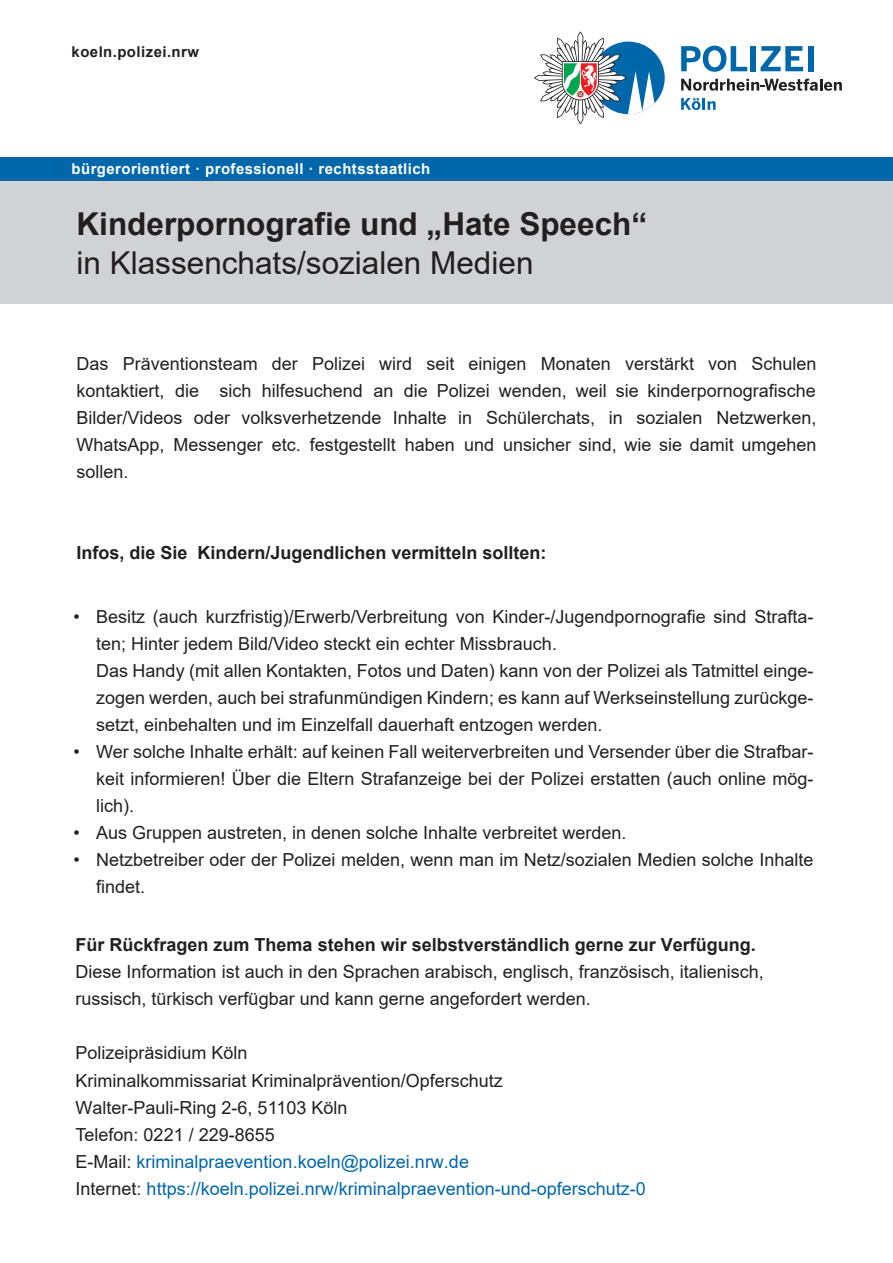
<style>
.page{position:relative;width:893px;height:1263px;background:#fff}
.page>*{position:absolute;margin:0;border:0;box-sizing:border-box;transform-origin:0 0}
.t1{font:700 31.5px "Arial";color:#231f20}
.t2{font:31.5px "Arial";color:#231f20}
.t3{font:18px/27px "Arial";color:#231f20}
.t4{font:700 18px "Arial";color:#231f20}
.t5{font:700 14.85px "Arial";letter-spacing:.03em;color:#fff}
.t6{font:700 14.85px "Arial";letter-spacing:.03em;color:#231f20}
.s1{color:#0067aa}
</style>
<div class="page">
<div style="left:0;top:157px;width:893px;height:24px;background:#0067aa"></div>
<div style="left:0;top:181px;width:893px;height:123px;background:#d1d2d4"></div>
<svg style="left:681px;top:46px;width:66px;height:26px"></svg>
<div style="left:750px;top:46px;width:6px;height:25px;background:#0067aa"></div>
<svg style="left:760px;top:46px;width:43px;height:25px"></svg>
<div style="left:809px;top:46px;width:5px;height:25px;background:#0067aa"></div>
<svg style="left:681px;top:79px;width:161px;height:12px"></svg>
<svg style="left:681px;top:98px;width:35px;height:12px"></svg>
<div style="left:592px;top:42px;width:73px;height:72px;background:#0067aa;border-radius:50%"></div>
<svg style="left:534px;top:31px;width:120px;height:93px"></svg>
<p class="t6" style="left:72px;top:42px;width:129px">koeln.polizei.nrw</p>
<p class="t5" style="left:72px;top:158px;width:360px">bürgerorientiert · professionell · rechtsstaatlich</p>
<h1 class="t1" style="left:77px;top:201px;width:572px">Kinderpornografie und „Hate Speech“</h1>
<h1 class="t2" style="left:77px;top:241px;width:458px">in Klassenchats/sozialen Medien</h1>
<p class="t3" style="left:77px;top:350px;width:741px;text-align:justify">Das Präventionsteam der Polizei wird seit einigen Monaten verstärkt von Schulen kontaktiert, die sich hilfesuchend an die Polizei wenden, weil sie kinderpornografische Bilder/Videos oder volksverhetzende Inhalte in Schülerchats, in sozialen Netzwerken, WhatsApp, Messenger etc. festgestellt haben und unsicher sind, wie sie damit umgehen sollen.</p>
<p class="t4" style="left:77px;top:540px;width:472px">Infos, die Sie Kindern/Jugendlichen vermitteln sollten:</p>
<p class="t3" style="left:96px;top:603px;width:719px;text-indent:-22px">• Besitz (auch kurzfristig)/Erwerb/Verbreitung von Kinder-/Jugendpornografie sind Strafta&shy;ten; Hinter jedem Bild/Video steckt ein echter Missbrauch.<br>Das Handy (mit allen Kontakten, Fotos und Daten) kann von der Polizei als Tatmittel einge&shy;zogen werden, auch bei strafunmündigen Kindern; es kann auf Werkseinstellung zurückge&shy;setzt, einbehalten und im Einzelfall dauerhaft entzogen werden.</p>
<p class="t3" style="left:96px;top:738px;width:719px;text-align:justify;text-indent:-22px">• Wer solche Inhalte erhält: auf keinen Fall weiterverbreiten und Versender über die Strafbar&shy;keit informieren! Über die Eltern Strafanzeige bei der Polizei erstatten (auch online mög&shy;lich).</p>
<p class="t3" style="left:74px;top:819px;width:554px">• Aus Gruppen austreten, in denen solche Inhalte verbreitet werden.</p>
<p class="t3" style="left:96px;top:846px;width:719px;text-indent:-22px">• Netzbetreiber oder der Polizei melden, wenn man im Netz/sozialen Medien solche Inhalte findet.</p>
<p class="t4" style="left:76px;top:932px;width:682px">Für Rückfragen zum Thema stehen wir selbstverständlich gerne zur Verfügung.</p>
<p class="t3" style="left:76px;top:958px;width:690px">Diese Information ist auch in den Sprachen arabisch, englisch, französisch, italienisch, russisch, türkisch verfügbar und kann gerne angefordert werden.</p>
<p class="t3" style="left:76px;top:1039px;width:572px">Polizeipräsidium Köln<br>Kriminalkommissariat Kriminalprävention/Opferschutz Walter-Pauli-Ring 2-6, 51103 Köln<br>Telefon: 0221 / 229-8655<br>E-Mail: <span class="s1">kriminalpraevention.koeln@polizei.nrw.de<br></span>Internet: <span class="s1">https://koeln.polizei.nrw/kriminalpraevention-und-opferschutz-0</span></p>
</div>
